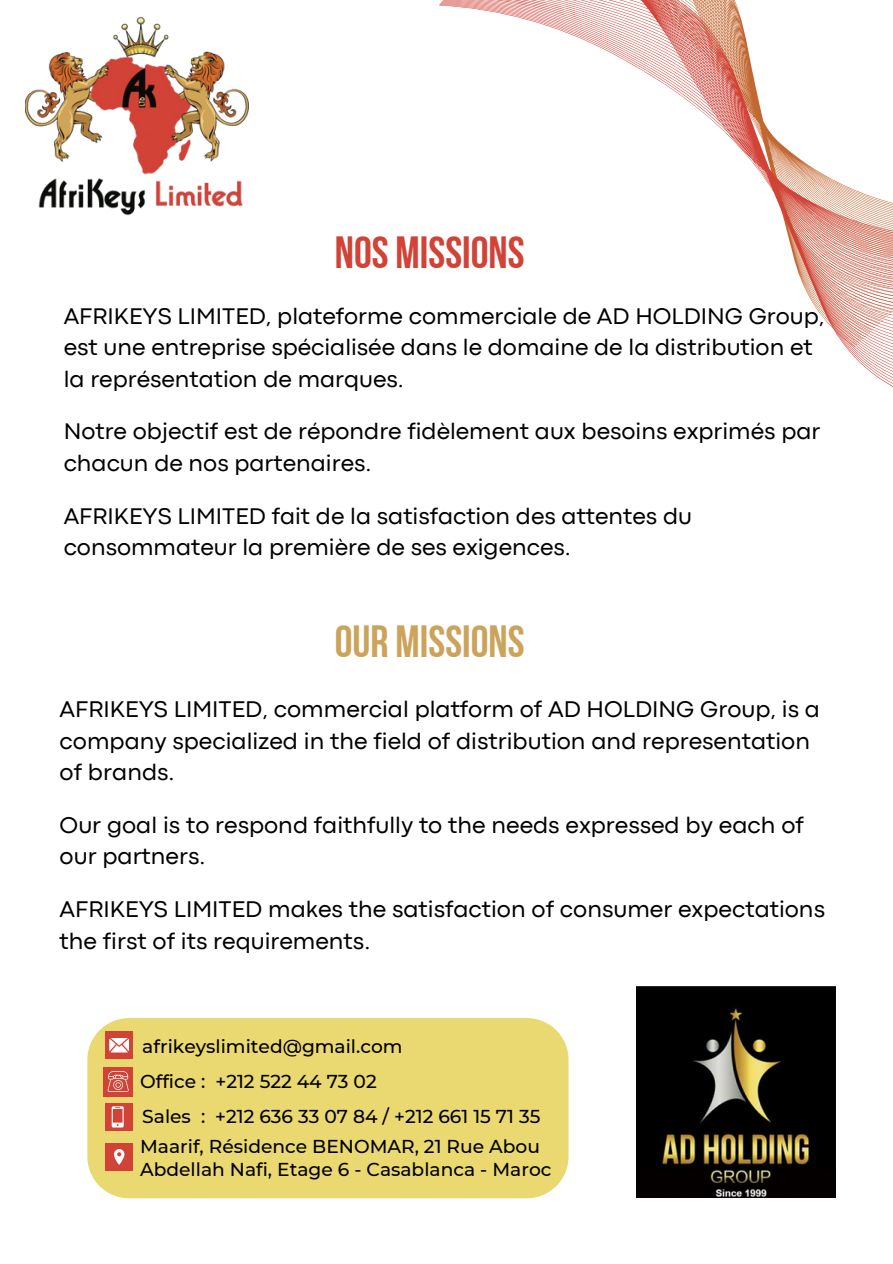
<style>
.page{position:relative;width:893px;height:1264px;background:#fff}
.page>*{position:absolute;margin:0;border:0;box-sizing:border-box;transform-origin:0 0}
.t1{font:45px "Bebas Neue Cyrillic";color:#d14237}
.t2{font:45px "Bebas Neue Cyrillic";color:#cba35b}
.t3{font:23.7px/31.5px "Codec Pro";color:#000}
.t4{font:23.55px/31.5px "Codec Pro";color:#000}
.t5{font:500 18.6px/22.5px "Montserrat";color:#000}
</style>
<div class="page">
<img style="left:636px;top:986px;width:199px;height:211px">
<svg style="left:439px;top:0;width:453px;height:387px"></svg>
<div style="left:87px;top:1018px;width:481px;height:180px;background:#ead871"></div>
<div style="left:105px;top:1031px;width:28px;height:27px;background:#d14237"></div>
<svg style="left:109px;top:1038px;width:20px;height:14px"></svg>
<div style="left:105px;top:1102px;width:28px;height:28px;background:#d14237"></div>
<svg style="left:112px;top:1106px;width:12px;height:21px"></svg>
<div style="left:105px;top:1143px;width:28px;height:27px;background:#d14237"></div>
<svg style="left:114px;top:1149px;width:10px;height:15px"></svg>
<div style="left:103px;top:1066px;width:30px;height:30px;background:#d14237"></div>
<svg style="left:108px;top:1071px;width:20px;height:20px"></svg>
<img style="left:25px;top:16px;width:224px;height:199px">
<p class="t1" style="left:335px;top:234px;width:191px">NOS MISSIONS</p>
<p class="t4" style="left:64px;top:302px;width:762px">AFRIKEYS LIMITED, plateforme commerciale de AD HOLDING Group, est une entreprise spécialisée dans le domaine de la distribution et la représentation de marques.</p>
<p class="t4" style="left:64px;top:417px;width:758px">Notre objectif est de répondre fidèlement aux besoins exprimés par chacun de nos partenaires.</p>
<p class="t4" style="left:64px;top:502px;width:629px">AFRIKEYS LIMITED fait de la satisfaction des attentes du consommateur la première de ses exigences.</p>
<p class="t2" style="left:335px;top:623px;width:191px">OUR MISSIONS</p>
<p class="t3" style="left:60px;top:695px;width:761px">AFRIKEYS LIMITED, commercial platform of AD HOLDING Group, is a company specialized in the field of distribution and representation of brands.</p>
<p class="t3" style="left:60px;top:811px;width:745px">Our goal is to respond faithfully to the needs expressed by each of our partners.</p>
<p class="t3" style="left:60px;top:895px;width:766px">AFRIKEYS LIMITED makes the satisfaction of consumer expectations the first of its requirements.</p>
<p class="t5" style="left:142px;top:1034px;width:262px">afrikeyslimited@gmail.com</p>
<p class="t5" style="left:140px;top:1069px;width:238px">Office : +212 522 44 73 02</p>
<p class="t5" style="left:142px;top:1104px;width:399px">Sales : +212 636 33 07 84 / +212 661 15 71 35</p>
<p class="t5" style="left:140px;top:1135px;width:413px">Maarif, Résidence BENOMAR, 21 Rue Abou<br>Abdellah Nafi, Etage 6 - Casablanca - Maroc</p>
</div>
